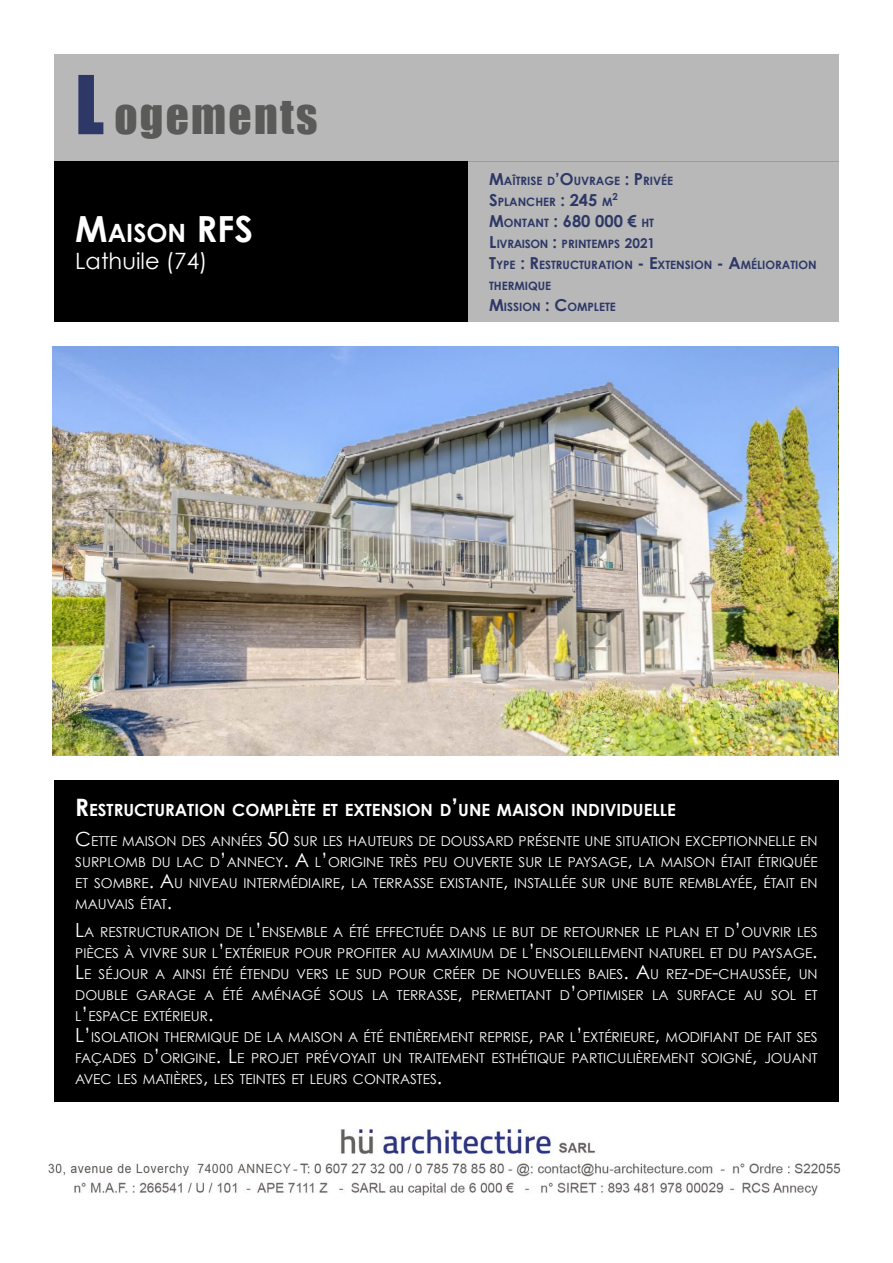
<style>
.page{position:relative;width:893px;height:1263px;background:#fff}
.page>*{position:absolute;margin:0;border:0;box-sizing:border-box;transform-origin:0 0}
.t1{font:45px "Impact";letter-spacing:.05em;color:#5a5a59}
.t2{font:700 25.2px "Century Gothic";color:#fff}
.t3{font:22.5px "Century Gothic";color:#fff}
.t4{font:700 16.8px "Century Gothic";color:#fff}
.t5{font:700 16.5px "Century Gothic";color:#2d3867}
.t6{font:13.65px/21px "Century Gothic";color:#fff;text-align:justify}
.t7{font:700 11.55px/21px "Century Gothic";color:#2d3867}
.t8{font:700 9.6px "Century Gothic";color:#2d3867}
.s1{font-size:75px;color:#2d3867}
.s2{font-size:36px}
.s3{font-size:16.5px}
.s4{font-size:11.55px}
.s5{font-size:13.5px}
.s6{font-size:24px}
.s7{font-size:19.5px}
</style>
<div class="page">
<div style="left:54px;top:54px;width:785px;height:107px;background:#b8b8b8"></div>
<img style="left:48px;top:1129px;width:793px;height:67px">
<div style="left:468px;top:161px;width:371px;height:161px;background:#b8b8b8"></div>
<div style="left:54px;top:161px;width:414px;height:161px;background:#000"></div>
<div style="left:54px;top:780px;width:785px;height:321px;background:#000"></div>
<img style="left:53px;top:347px;width:785px;height:409px">
<h1 class="t1" style="left:75px;top:89px;width:244px"><span class="s1">L</span> OGEMENTS</h1>
<h2 class="t2" style="left:75px;top:216px;width:179px"><span class="s2">M</span>AISON <span class="s2">RFS</span></h2>
<h3 class="t3" style="left:75px;top:246px;width:134px">Lathuile (74)</h3>
<p class="t7" style="left:489px;top:170px;width:186px"><span class="s3">M</span>AÎTRISE D<span class="s3">’O</span>UVRAGE <span class="s3">: P</span>RIVÉE<br><span class="s3">S</span>PLANCHER <span class="s3">: 245</span> M</p>
<p class="t8" style="left:612px;top:191px;width:7px">2</p>
<p class="t5" style="left:489px;top:210px;width:166px">M<span class="s4">ONTANT</span> : 680 000 € <span class="s4">HT</span></p>
<p class="t7" style="left:489px;top:233px;width:329px"><span class="s3">L</span>IVRAISON <span class="s3">:</span> PRINTEMPS <span class="s5">2021<br></span><span class="s3">T</span>YPE <span class="s3">: R</span>ESTRUCTURATION <span class="s3">- E</span>XTENSION <span class="s3">- A</span>MÉLIORATION<br>THERMIQUE<br><span class="s3">M</span>ISSION <span class="s3">: C</span>OMPLETE</p>
<p class="t4" style="left:75px;top:799px;width:602px"><span class="s6">R</span>ESTRUCTURATION COMPLÈTE ET EXTENSION D<span class="s6">’</span>UNE MAISON INDIVIDUELLE</p>
<p class="t6" style="left:75px;top:830px;width:744px"><span class="s7">C</span>ETTE MAISON DES ANNÉES <span class="s7">50</span> SUR LES HAUTEURS DE DOUSSARD PRÉSENTE UNE SITUATION EXCEPTIONNELLE EN SURPLOMB DU LAC D<span class="s7">’</span>ANNECY<span class="s7">. A</span> L<span class="s7">’</span>ORIGINE TRÈS PEU OUVERTE SUR LE PAYSAGE<span class="s7">,</span> LA MAISON ÉTAIT ÉTRIQUÉE ET SOMBRE<span class="s7">. A</span>U NIVEAU INTERMÉDIAIRE<span class="s7">,</span> LA TERRASSE EXISTANTE<span class="s7">,</span> INSTALLÉE SUR UNE BUTE REMBLAYÉE<span class="s7">,</span> ÉTAIT EN MAUVAIS ÉTAT<span class="s7">.</span></p>
<p class="t6" style="left:75px;top:921px;width:744px;text-align:left"><span class="s7">L</span>A RESTRUCTURATION DE L<span class="s7">’</span>ENSEMBLE A ÉTÉ EFFECTUÉE DANS LE BUT DE RETOURNER LE PLAN ET D<span class="s7">’</span>OUVRIR LES PIÈCES À VIVRE SUR L<span class="s7">’</span>EXTÉRIEUR POUR PROFITER AU MAXIMUM DE L<span class="s7">’</span>ENSOLEILLEMENT NATUREL ET DU PAYSAGE<span class="s7">.<br>L</span>E SÉJOUR A AINSI ÉTÉ ÉTENDU VERS LE SUD POUR CRÉER DE NOUVELLES BAIES<span class="s7">. A</span>U REZ<span class="s7">-</span>DE<span class="s7">-</span>CHAUSSÉE<span class="s7">,</span> UN DOUBLE GARAGE A ÉTÉ AMÉNAGÉ SOUS LA TERRASSE<span class="s7">,</span> PERMETTANT D<span class="s7">’</span>OPTIMISER LA SURFACE AU SOL ET L<span class="s7">’</span>ESPACE EXTÉRIEUR<span class="s7">.<br>L’</span>ISOLATION THERMIQUE DE LA MAISON A ÉTÉ ENTIÈREMENT REPRISE<span class="s7">,</span> PAR L<span class="s7">’</span>EXTÉRIEURE<span class="s7">,</span> MODIFIANT DE FAIT SES FAÇADES D<span class="s7">’</span>ORIGINE<span class="s7">. L</span>E PROJET PRÉVOYAIT UN TRAITEMENT ESTHÉTIQUE PARTICULIÈREMENT SOIGNÉ<span class="s7">,</span> JOUANT AVEC LES MATIÈRES<span class="s7">,</span> LES TEINTES ET LEURS CONTRASTES<span class="s7">.</span></p>
</div>
